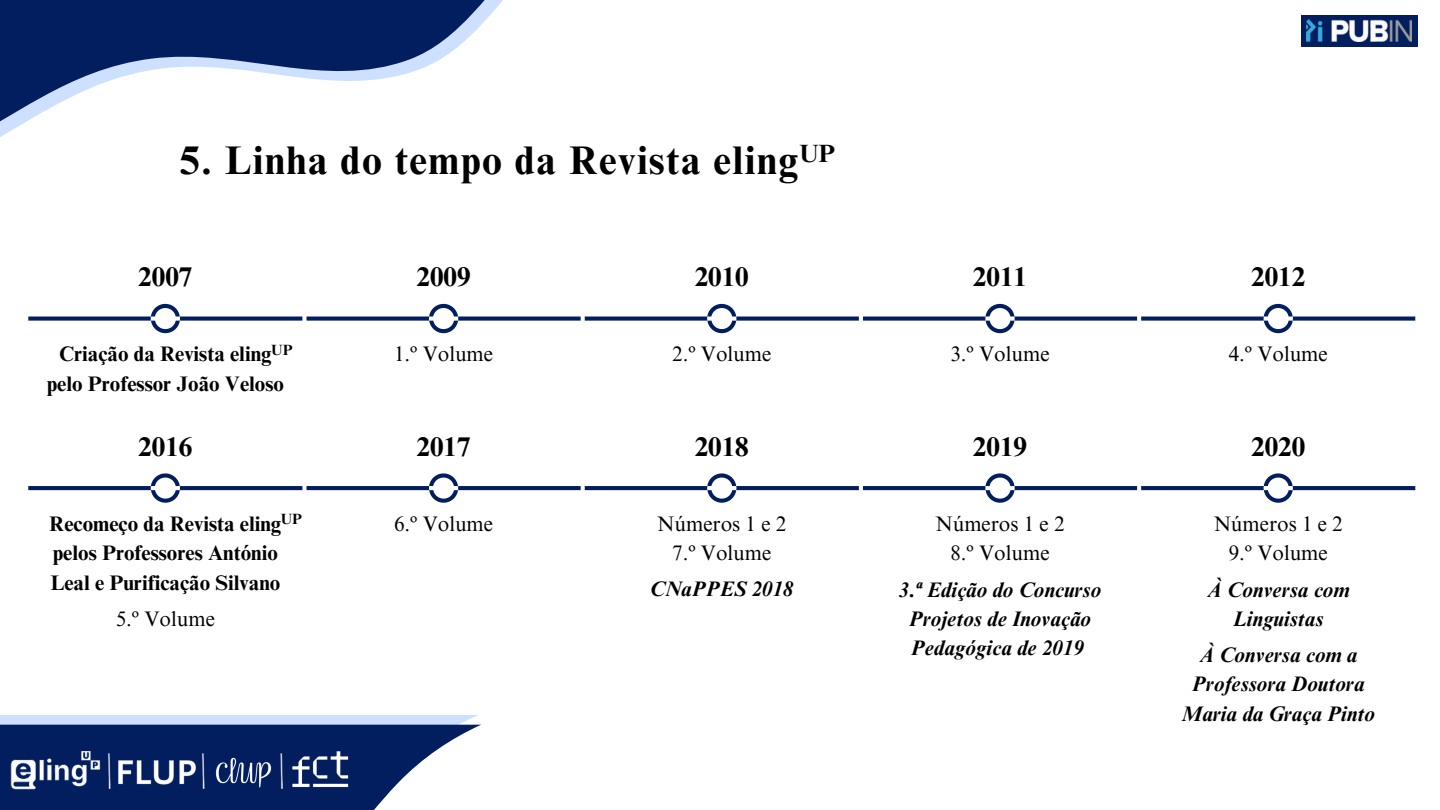
<style>
.page{position:relative;width:1440px;height:810px;background:#fff}
.page>*{position:absolute;margin:0;border:0;box-sizing:border-box;transform-origin:0 0}
.t1{font:700 40px "Times NRMT Pro";letter-spacing:.035em;color:#000}
.t2{font:700 27px "Times NRMT Pro";color:#000}
.t3{font:700 25px "Times NRMT Pro";color:#000}
.t4{font:italic 700 21px/29.2px "Times NRMT Pro";color:#000;text-align:center}
.t5{font:700 21px/29.2px "Times NRMT Pro";color:#000}
.t6{font:21px/29.2px "Times NRMT Pro";color:#000;text-align:center}
.t7{font:700 14.8px "Times NRMT Pro";color:#000}
</style>
<div class="page">
<div style="left:0;top:715px;width:480px;height:95px;background:#cee0ff"></div>
<svg style="left:0;top:725px;width:481px;height:85px;background:#354b7f"></svg>
<img style="left:118px;top:755px;width:80px;height:35px">
<img style="left:282px;top:748px;width:75px;height:46px">
<img style="left:212px;top:754px;width:62px;height:35px">
<img style="left:0;top:747px;width:102px;height:48px">
<div style="left:1301px;top:15px;width:116px;height:31px;background:#031e5f"></div>
<img style="left:1306px;top:20px;width:105px;height:22px">
<svg style="left:0;top:0;width:503px;height:137px"></svg>
<svg style="left:28px;top:304px;width:1387px;height:29px"></svg>
<svg style="left:28px;top:473px;width:1387px;height:30px"></svg>
<svg style="left:107px;top:753px;width:5px;height:36px"></svg>
<svg style="left:201px;top:753px;width:5px;height:36px"></svg>
<svg style="left:280px;top:753px;width:4px;height:36px"></svg>
<h3 class="t1" style="left:180px;top:145px;width:620px">5. Linha do tempo da Revista eling</h3>
<p class="t3" style="left:799px;top:144px;width:37px">UP</p>
<h5 class="t2" style="left:138px;top:267px;width:56px">2007</h5>
<p class="t2" style="left:417px;top:267px;width:56px">2009</p>
<h3 class="t2" style="left:695px;top:267px;width:56px">2010</h3>
<h5 class="t2" style="left:973px;top:267px;width:56px">2011</h5>
<p class="t2" style="left:1251px;top:267px;width:56px">2012</p>
<p class="t5" style="left:59px;top:342px;width:214px">Criação da Revista eling</p>
<h3 class="t7" style="left:271px;top:345px;width:23px">UP</h3>
<p class="t5" style="left:47px;top:372px;width:239px">pelo Professor João Veloso</p>
<h3 class="t6" style="left:394px;top:342px;width:101px">1.º Volume</h3>
<h5 class="t6" style="left:672px;top:342px;width:101px">2.º Volume</h5>
<p class="t6" style="left:950px;top:342px;width:101px">3.º Volume</p>
<h3 class="t6" style="left:1229px;top:342px;width:101px">4.º Volume</h3>
<h3 class="t2" style="left:138px;top:436px;width:56px">2016</h3>
<h5 class="t2" style="left:417px;top:436px;width:56px">2017</h5>
<p class="t2" style="left:695px;top:436px;width:56px">2018</p>
<p class="t2" style="left:973px;top:436px;width:56px">2019</p>
<p class="t2" style="left:1251px;top:436px;width:56px">2020</p>
<p class="t7" style="left:281px;top:513px;width:23px">UP</p>
<h5 class="t5" style="left:49px;top:512px;width:234px">Recomeço da Revista eling pelos Professores António<br>Leal e Purificação Silvano</h5>
<p class="t6" style="left:116px;top:607px;width:101px">5.º Volume</p>
<h4 class="t6" style="left:394px;top:512px;width:101px">6.º Volume</h4>
<h3 class="t6" style="left:657px;top:512px;width:131px">Números 1 e 2<br>7.º Volume</h3>
<h5 class="t4" style="left:650px;top:577px;width:145px">CNaPPES 2018</h5>
<p class="t6" style="left:935px;top:512px;width:131px">Números 1 e 2<br>8.º Volume</p>
<p class="t4" style="left:899px;top:577px;width:204px">3.ª Edição do Concurso<br>Projetos de Inovação<br>Pedagógica de 2019</p>
<p class="t6" style="left:1214px;top:512px;width:131px">Números 1 e 2<br>9.º Volume</p>
<p class="t4" style="left:1207px;top:577px;width:144px">À Conversa com<br>Linguistas</p>
<p class="t4" style="left:1182px;top:643px;width:195px">À Conversa com a<br>Professora Doutora<br>Maria da Graça Pinto</p>
</div>
